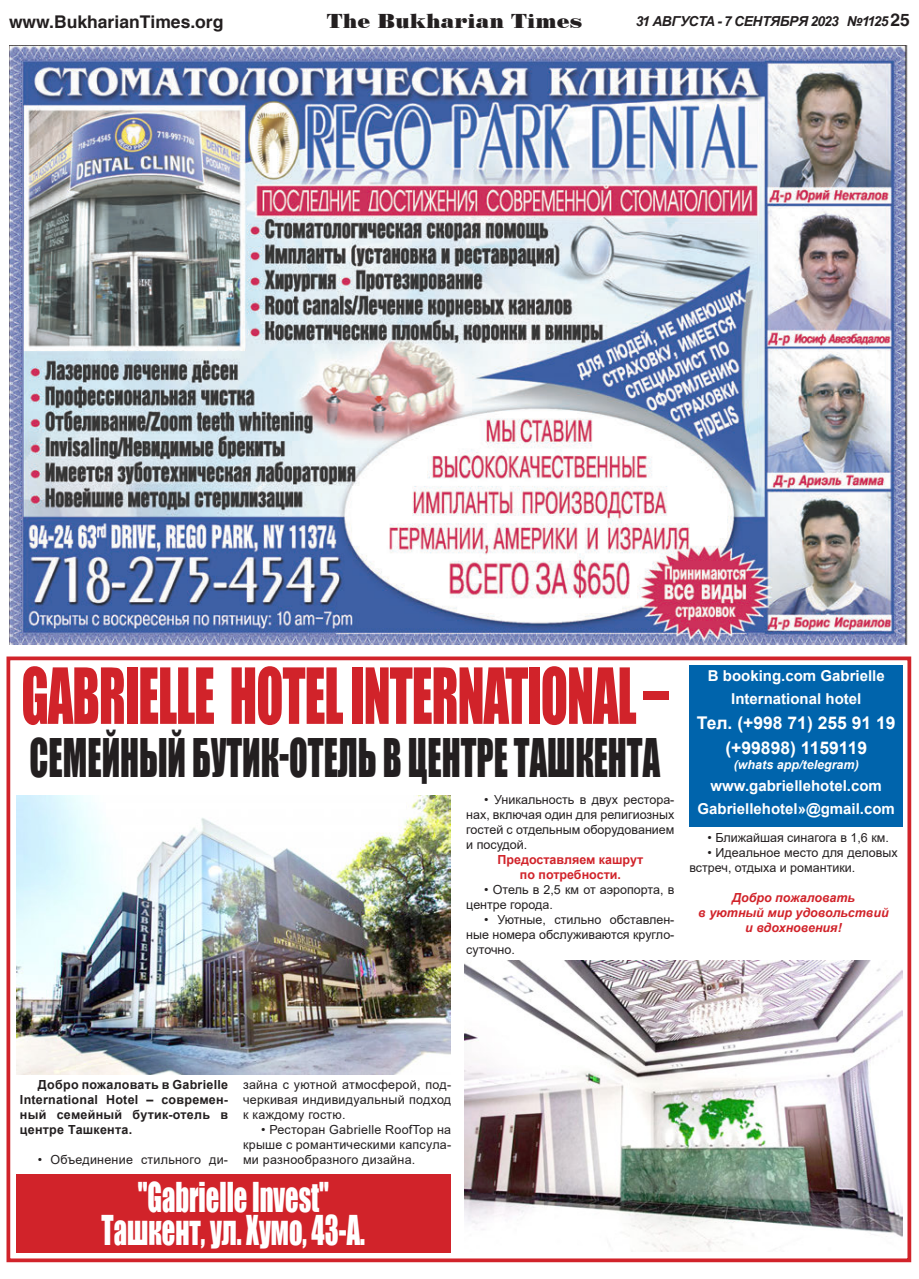
<style>
.page{position:relative;width:919px;height:1279px;background:#fff}
.page>*{position:absolute;margin:0;border:0;box-sizing:border-box;transform-origin:0 0}
.t1{font:71.38px "Impact";letter-spacing:-.02em;color:#d1232a;scale:.7 1}
.t2{font:48.88px "Impact";color:#231f20;scale:.7 1}
.t3{font:37.75px "Impact";color:#fff;scale:.7 1}
.t4{font:20px "Standard Poster";color:#231f20}
.t5{font:700 17.5px "Arial";color:#fff}
.t6{font:700 17.5px "AG Helvetica";color:#231f20}
.t7{font:700 15px/22.5px "Arial";color:#fff;text-align:center}
.t8{font:italic 700 13.75px "Arial";letter-spacing:-.035em;color:#231f20}
.t9{font:12.5px/15px "Arial";color:#231f20;text-align:justify}
.t10{font:700 12.5px/15px "Arial";letter-spacing:.02em;color:#231f20;text-align:justify}
.t11{font:italic 700 12.5px "Arial";color:#d1232a}
.t12{font:700 12.5px "Arial";color:#d1232a}
.t13{font:12.5px "Arial";letter-spacing:.02em;color:#231f20}
.t14{font:italic 700 12.5px "Arial";color:#fff}
.s1{font-family:"AG Helvetica";font-style:normal;font-size:17.5px}
</style>
<div class="page">
<img style="left:9px;top:46px;width:899px;height:598px">
<div style="left:6px;top:656px;width:904px;height:605px;border:4px solid #d1232a"></div>
<div style="left:689px;top:665px;width:213px;height:161px;background:#0064ac"></div>
<img style="left:16px;top:795px;width:434px;height:279px">
<div style="left:16px;top:1174px;width:434px;height:78px;background:#d1232a"></div>
<img style="left:464px;top:960px;width:438px;height:291px">
<h3 class="t6" style="left:9px;top:12px;width:216px">www.BukharianTimes.org</h3>
<h3 class="t4" style="left:327px;top:11px;width:257px">The Bukharian Times</h3>
<p class="t8" style="left:635px;top:12px;width:275px">31 АВГУСТА - 7 СЕНТЯБРЯ 2023 №1125 <span class="s1">25</span></p>
<p class="t1" style="left:21px;top:640px;width:925px">GABRIELLE HOTEL INTERNATIONAL –</p>
<p class="t2" style="left:30px;top:719px;width:901px">СЕМЕЙНЫЙ БУТИК-ОТЕЛЬ В ЦЕНТРЕ ТАШКЕНТА</p>
<p class="t9" style="left:466px;top:791px;width:209px;text-indent:18px">• Уникальность в двух рестора&shy;нах, включая один для религиозных гостей с отдельным оборудованием и посудой.</p>
<p class="t12" style="left:497px;top:850px;width:147px">Предоставляем кашрут</p>
<p class="t12" style="left:519px;top:865px;width:103px">по потребности.</p>
<p class="t9" style="left:466px;top:881px;width:209px;text-indent:18px">• Отель в 2,5 км от аэропорта, в центре города.</p>
<p class="t9" style="left:466px;top:911px;width:209px;text-indent:18px">• Уютные, стильно обставлен&shy;ные номера обслуживаются кругло&shy;суточно.</p>
<p class="t7" style="left:707px;top:664px;width:178px">В booking.com Gabrielle<br>International hotel</p>
<p class="t5" style="left:696px;top:710px;width:200px">Тел. (+998 71) 255 91 19</p>
<p class="t5" style="left:725px;top:735px;width:143px">(+99898) 1159119</p>
<p class="t14" style="left:733px;top:755px;width:127px">(whats app/telegram)</p>
<p class="t7" style="left:710px;top:774px;width:173px">www.gabriellehotel.com</p>
<p class="t7" style="left:697px;top:797px;width:199px">Gabriellehotel»@gmail.com</p>
<p class="t9" style="left:707px;top:829px;width:183px">• Ближайшая синагога в 1,6 км.</p>
<p class="t9" style="left:689px;top:844px;width:209px;text-indent:18px">• Идеальное место для деловых встреч, отдыха и романтики.</p>
<p class="t11" style="left:731px;top:888px;width:124px">Добро пожаловать</p>
<p class="t11" style="left:698px;top:903px;width:192px">в уютный мир удовольствий</p>
<p class="t11" style="left:744px;top:918px;width:98px">и вдохновения!</p>
<p class="t10" style="left:20px;top:1077px;width:209px;text-indent:18px">Добро пожаловать в Gabrielle International Hotel – современ&shy;ный семейный бутик-отель в центре Ташкента.</p>
<p class="t13" style="left:38px;top:1150px;width:191px">• Объединение стильного ди-</p>
<p class="t9" style="left:243px;top:1076px;width:209px">зайна с уютной атмосферой, под&shy;черкивая индивидуальный подход к каждому гостю.</p>
<p class="t9" style="left:243px;top:1121px;width:209px;text-indent:18px">• Ресторан Gabrielle RoofTop на крыше с романтическими капсула&shy;ми разнообразного дизайна.</p>
<p class="t3" style="left:138px;top:1167px;width:275px">"Gabrielle Invest"</p>
<p class="t3" style="left:102px;top:1200px;width:377px">Ташкент, ул. Хумо, 43-А.</p>
</div>
